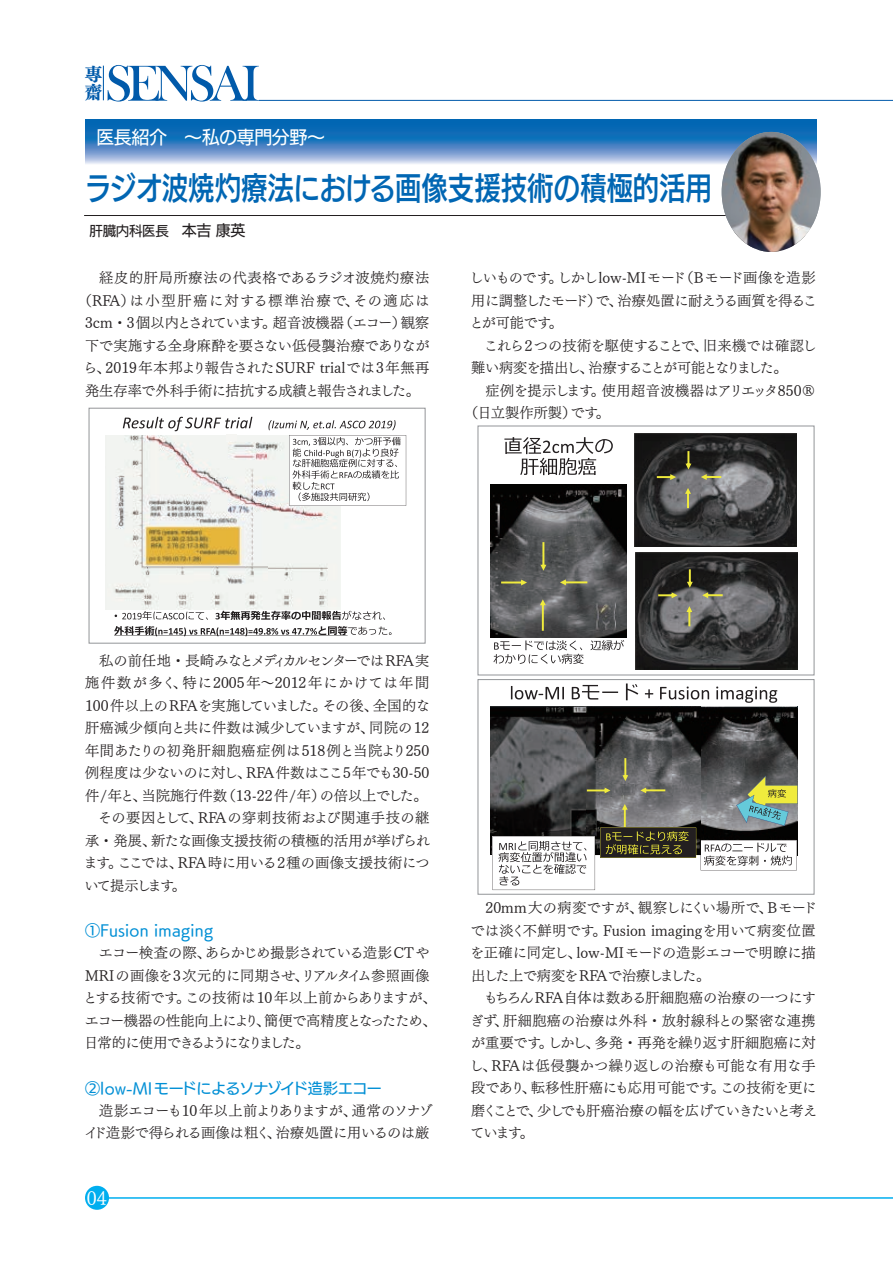
<style>
.page{position:relative;width:893px;height:1263px;background:#fff}
.page>*{position:absolute;margin:0;border:0;box-sizing:border-box;transform-origin:0 0}
.t1{font:31.5px "UD Kakugo Large Pro DB";color:#0166b3;scale:.84 1}
.t2{font:18px "UD Kakugo Large Pro M";letter-spacing:-.025em;color:#fff}
.t3{font:18px "UD Mincho Pro L";color:#fff}
.t4{font:18px/18px "UD Mincho Pro B";color:#015aaa}
.t5{font:15px "UD Kakugo Large Pro M";letter-spacing:-.03em;color:#008fd5}
.t6{font:15px "UD Kakugo Large Pro M";letter-spacing:.02em;color:#008fd5}
.t7{font:14.25px/22.5px "UD Mincho Pro L";letter-spacing:-.01em;color:#231f20;text-align:justify}
.t8{font:14.25px/22.5px "UD Mincho Pro L";letter-spacing:-.04em;color:#231f20}
.t9{font:14.25px/22.5px "UD Mincho Pro L";letter-spacing:-.06em;color:#231f20}
.t10{font:14.25px/22.5px "UD Mincho Pro L";letter-spacing:-.03em;color:#231f20;text-align:right}
.t11{font:14.25px "UD Mincho Pro L";letter-spacing:.075em;color:#231f20}
.t12{font:14.25px "UD Mincho Pro L";letter-spacing:.01em;color:#231f20}
.t13{font:14.25px "UD Mincho Pro L";letter-spacing:.095em;color:#231f20}
.t14{font:14.25px "UD Mincho Pro L";letter-spacing:.03em;color:#231f20}
.t15{font:14.25px "UD Mincho Pro L";letter-spacing:.045em;color:#231f20}
.t16{font:14.25px "UD Mincho Pro L";letter-spacing:-.125em;color:#231f20}
.t17{font:13.5px "UD Kakugo Large Pro M";letter-spacing:-.025em;color:#231f20}
.s1{font-size:15px}
</style>
<div class="page">
<div style="left:85px;top:1186px;width:24px;height:24px;background:#00aeef;border-radius:50%"></div>
<hr style="left:109px;top:1197px;width:784px;height:2px;background:#00aeef">
<svg style="left:85px;top:119px;width:732px;height:45px;background:#4286c4"></svg>
<hr style="left:84px;top:215px;width:732px;height:1px;background:#231f20">
<img style="left:722px;top:132px;width:99px;height:120px">
<svg style="left:504px;top:437px;width:109px;height:38px"></svg>
<img style="left:490px;top:485px;width:137px;height:153px">
<svg style="left:540px;top:542px;width:6px;height:29px"></svg>
<svg style="left:540px;top:599px;width:6px;height:32px"></svg>
<svg style="left:560px;top:579px;width:27px;height:6px"></svg>
<svg style="left:501px;top:579px;width:26px;height:6px"></svg>
<img style="left:636px;top:553px;width:162px;height:117px">
<img style="left:635px;top:434px;width:162px;height:113px">
<svg style="left:685px;top:451px;width:6px;height:18px"></svg>
<svg style="left:685px;top:488px;width:6px;height:20px"></svg>
<svg style="left:701px;top:474px;width:20px;height:6px"></svg>
<svg style="left:657px;top:474px;width:19px;height:6px"></svg>
<svg style="left:687px;top:569px;width:6px;height:19px"></svg>
<svg style="left:686px;top:606px;width:6px;height:20px"></svg>
<svg style="left:702px;top:592px;width:21px;height:6px"></svg>
<svg style="left:658px;top:592px;width:20px;height:6px"></svg>
<svg style="left:493px;top:640px;width:131px;height:24px"></svg>
<svg style="left:511px;top:683px;width:127px;height:17px"></svg>
<svg style="left:645px;top:686px;width:132px;height:17px"></svg>
<img style="left:490px;top:707px;width:308px;height:148px">
<img style="left:587px;top:707px;width:114px;height:51px">
<svg style="left:492px;top:758px;width:306px;height:132px"></svg>
<svg style="left:115px;top:611px;width:93px;height:9px"></svg>
<svg style="left:216px;top:611px;width:169px;height:9px"></svg>
<svg style="left:114px;top:626px;width:278px;height:10px"></svg>
<img style="left:106px;top:435px;width:234px;height:174px">
<svg style="left:123px;top:417px;width:129px;height:24px"></svg>
<svg style="left:268px;top:420px;width:138px;height:86px"></svg>
<div style="left:226px;top:435px;width:10px;height:6px;background:#f5f5f2"></div>
<div style="left:478px;top:426px;width:336px;height:249px;border:1px solid #939598"></div>
<div style="left:89px;top:408px;width:336px;height:235px;border:1px solid #939598"></div>
<div style="left:478px;top:679px;width:336px;height:216px;border:1px solid #939598"></div>
<hr style="left:259px;top:100px;width:634px;height:1px;background:#015aaa">
<svg style="left:108px;top:65px;width:151px;height:37px"></svg>
<hr style="left:103px;top:66px;width:1px;height:34px;background:#015aaa">
<p class="t4" style="left:84px;top:65px;width:19px">專齋</p>
<p class="t2" style="left:96px;top:122px;width:230px">医長紹介　～私の専門分野～</p>
<h1 class="t1" style="left:85px;top:162px;width:748px">ラジオ波焼灼療法における画像支援技術の積極的活用</h1>
<p class="t17" style="left:90px;top:220px;width:157px">肝臓内科医長　<span class="s1">本吉 康英</span></p>
<p class="t15" style="left:99px;top:267px;width:332px">経皮的肝局所療法の代表格であるラジオ波焼灼療法</p>
<p class="t13" style="left:78px;top:289px;width:353px">（RFA）は小型肝癌に対する標準治療で、その適応は</p>
<p class="t7" style="left:85px;top:311px;width:346px">3cm・3個以内とされています。超音波機器（エコー）観察</p>
<p class="t7" style="left:85px;top:333px;width:346px">下で実施する全身麻酔を要さない低侵襲治療でありなが</p>
<p class="t7" style="left:83px;top:356px;width:348px">ら、2019年本邦より報告されたSURF trialでは3年無再</p>
<p class="t8" style="left:85px;top:378px;width:337px">発生存率で外科手術に拮抗する成績と報告されました。</p>
<p class="t7" style="left:469px;top:266px;width:349px">しいものです。しかしlow-MIモード（Bモード画像を造影用に調整したモード）で、治療処置に耐えうる画質を得ることが可能です。</p>
<p class="t9" style="left:471px;top:333px;width:347px;text-indent:13px">これら２つの技術を駆使することで、旧来機では確認し難い病変を描出し、治療することが可能となりました。</p>
<p class="t7" style="left:464px;top:378px;width:353px;text-indent:21px">症例を提示します。使用超音波機器はアリエッタ850®（日立製作所製）です。</p>
<p class="t9" style="left:99px;top:648px;width:332px">私の前任地・長崎みなとメディカルセンターではRFA実</p>
<p class="t11" style="left:85px;top:672px;width:346px">施件数が多く、特に2005年～2012年にかけては年間</p>
<p class="t7" style="left:85px;top:693px;width:346px">100件以上のRFAを実施していました。その後、全国的な</p>
<p class="t7" style="left:85px;top:716px;width:346px">肝癌減少傾向と共に件数は減少していますが、同院の12</p>
<p class="t12" style="left:85px;top:739px;width:346px">年間あたりの初発肝細胞癌症例は518例と当院より250</p>
<p class="t7" style="left:85px;top:761px;width:346px">例程度は少ないのに対し、RFA件数はここ５年でも30-50</p>
<p class="t7" style="left:85px;top:783px;width:344px">件/年と、当院施行件数（13-22件/年）の倍以上でした。</p>
<p class="t14" style="left:98px;top:807px;width:333px">その要因として、RFAの穿刺技術および関連手技の継</p>
<p class="t7" style="left:85px;top:828px;width:346px">承・発展、新たな画像支援技術の積極的活用が挙げられ</p>
<p class="t7" style="left:83px;top:851px;width:348px">ます。ここでは、RFA時に用いる２種の画像支援技術につ</p>
<p class="t16" style="left:85px;top:874px;width:103px">いて提示します。</p>
<p class="t6" style="left:85px;top:918px;width:130px">①Fusion imaging</p>
<p class="t8" style="left:83px;top:941px;width:355px;text-indent:16px">エコー検査の際、あらかじめ撮影されている造影 CTや<br>MRIの画像を3次元的に同期させ、リアルタイム参照画像とする技術です。この技術は10年以上前からありますが、エコー機器の性能向上により、簡便で高精度となったため、日常的に使用できるようになりました。</p>
<p class="t5" style="left:85px;top:1076px;width:298px">②low-MIモードによるソナゾイド造影エコー</p>
<p class="t10" style="left:84px;top:1098px;width:350px">造影エコーも10年以上前よりありますが、通常のソナゾイド造影で得られる画像は粗く、治療処置に用いるのは厳</p>
<p class="t3" style="left:87px;top:1184px;width:21px">04</p>
<p class="t7" style="left:470px;top:896px;width:348px;text-indent:15px">20mm大の病変ですが、観察しにくい場所で、Bモードでは淡く不鮮明です。Fusion imagingを用いて病変位置を正確に同定し、low-MIモードの造影エコーで明瞭に描出した上で病変をRFAで治療しました。</p>
<p class="t7" style="left:469px;top:986px;width:349px;text-indent:15px">もちろんRFA自体は数ある肝細胞癌の治療の一つにすぎず、肝細胞癌の治療は外科・放射線科との緊密な連携が重要です。しかし、多発・再発を繰り返す肝細胞癌に対し、RFAは低侵襲かつ繰り返しの治療も可能な有用な手段であり、転移性肝癌にも応用可能です。この技術を更に磨くことで、少しでも肝癌治療の幅を広げていきたいと考えています。</p>
</div>
